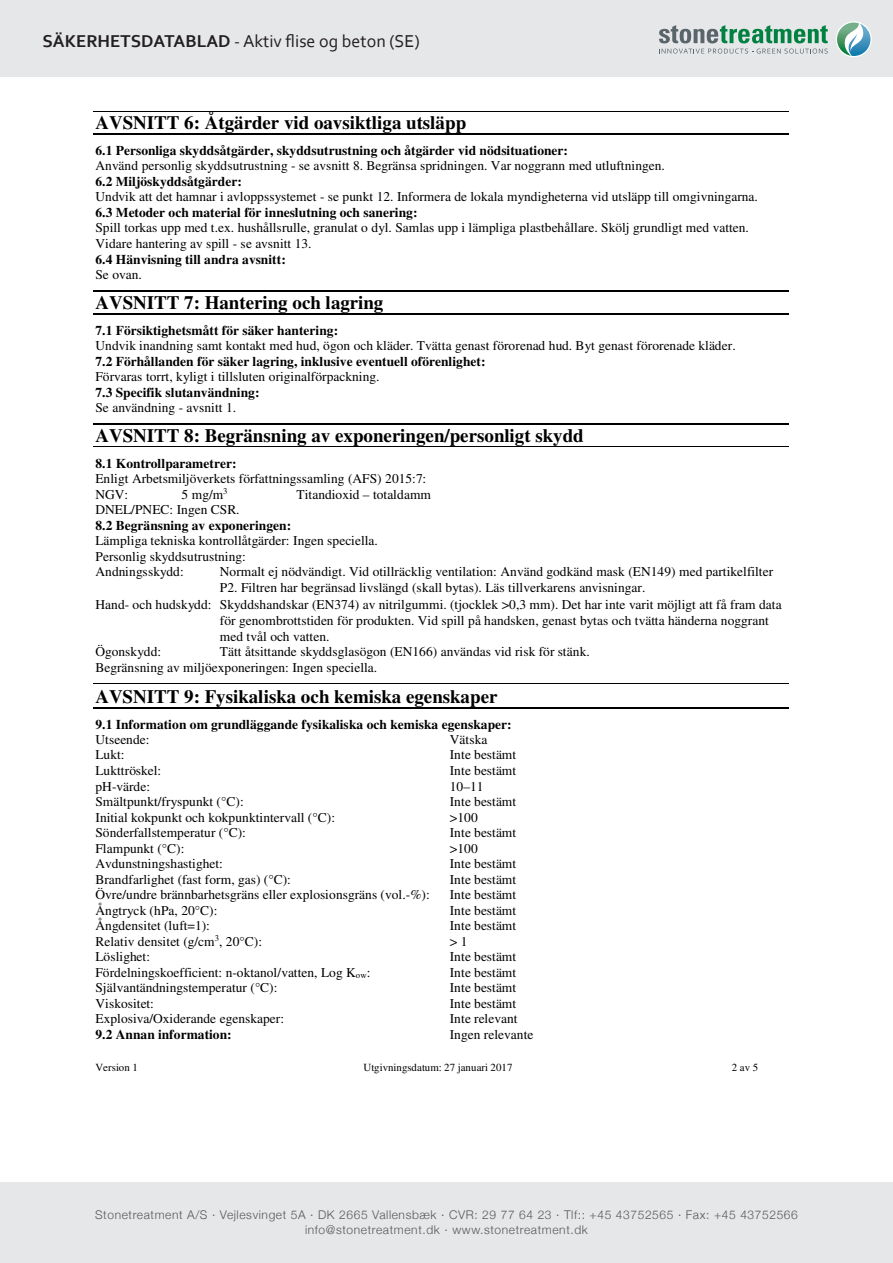
<style>
.page{position:relative;width:893px;height:1263px;background:#fff}
.page>*{position:absolute;margin:0;border:0;box-sizing:border-box;transform-origin:0 0}
.t1{font:700 18.9px "Times";color:#000}
.t2{font:18px "Corbel";color:#231f20}
.t3{font:13.5px/15.5px "Times";color:#000}
.t4{font:700 13.5px/15.1px "Times";color:#000}
.t5{font:300 12px "Helvetica Neue";letter-spacing:.05em;color:#57585a}
.t6{font:10.8px "Times";color:#000}
.s1{font-weight:700}
.s2{font-weight:400}
</style>
<div class="page">
<hr style="left:94px;top:111px;width:695px;height:1px;background:#000">
<hr style="left:94px;top:134px;width:695px;height:1px;background:#000">
<hr style="left:94px;top:290px;width:695px;height:1px;background:#000">
<hr style="left:94px;top:313px;width:695px;height:1px;background:#000">
<hr style="left:94px;top:424px;width:695px;height:1px;background:#000">
<hr style="left:94px;top:446px;width:695px;height:1px;background:#000">
<hr style="left:94px;top:683px;width:695px;height:1px;background:#000">
<hr style="left:94px;top:707px;width:695px;height:1px;background:#000">
<div style="left:0;top:0;width:893px;height:77px;background:#e6e7e9"></div>
<div style="left:0;top:1182px;width:893px;height:81px;background:#e6e7e9"></div>
<svg style="left:836px;top:21px;width:36px;height:36px"></svg>
<svg style="left:659px;top:25px;width:169px;height:18px"></svg>
<svg style="left:659px;top:49px;width:169px;height:5px"></svg>
<svg style="left:837px;top:23px;width:33px;height:33px"></svg>
<p class="t2" style="left:43px;top:30px;width:379px"><span class="s1">SÄKERHETSDATABLAD</span> - Aktiv flise og beton (SE)</p>
<p class="t1" style="left:95px;top:111px;width:372px">AVSNITT 6: Åtgärder vid oavsiktliga utsläpp</p>
<p class="t3" style="left:95px;top:142px;width:664px"><span class="s1">6.1 Personliga skyddsåtgärder, skyddsutrustning och åtgärder vid nödsituationer:<br></span>Använd personlig skyddsutrustning - se avsnitt 8. Begränsa spridningen. Var noggrann med utluftningen.<br><span class="s1">6.2 Miljöskyddsåtgärder:<br></span>Undvik att det hamnar i avloppssystemet - se punkt 12. Informera de lokala myndigheterna vid utsläpp till omgivningarna.<br><span class="s1">6.3 Metoder och material för inneslutning och sanering:<br></span>Spill torkas upp med t.ex. hushållsrulle, granulat o dyl. Samlas upp i lämpliga plastbehållare. Skölj grundligt med vatten.<br>Vidare hantering av spill - se avsnitt 13.<br><span class="s1">6.4 Hänvisning till andra avsnitt:<br></span>Se ovan.</p>
<p class="t1" style="left:95px;top:291px;width:290px">AVSNITT 7: Hantering och lagring</p>
<p class="t3" style="left:95px;top:322px;width:642px"><span class="s1">7.1 Försiktighetsmått för säker hantering:<br></span>Undvik inandning samt kontakt med hud, ögon och kläder. Tvätta genast förorenad hud. Byt genast förorenade kläder.<br><span class="s1">7.2 Förhållanden för säker lagring, inklusive eventuell oförenlighet:<br></span>Förvaras torrt, kyligt i tillsluten originalförpackning.<br><span class="s1">7.3 Specifik slutanvändning:<br></span>Se användning - avsnitt 1.</p>
<p class="t1" style="left:95px;top:424px;width:490px">AVSNITT 8: Begränsning av exponeringen/personligt skydd</p>
<p class="t3" style="left:95px;top:455px;width:332px"><span class="s1">8.1 Kontrollparametrer:<br></span>Enligt Arbetsmiljöverkets författningssamling (AFS) 2015:7:<br>NGV:</p>
<p class="t3" style="left:182px;top:486px;width:48px">5 mg/m<sup>3</sup></p>
<p class="t3" style="left:296px;top:486px;width:136px">Titandioxid – totaldamm</p>
<p class="t3" style="left:95px;top:502px;width:284px">DNEL/PNEC: Ingen CSR.<br><span class="s1">8.2 Begränsning av exponeringen:<br></span>Lämpliga tekniska kontrollåtgärder: Ingen speciella.<br>Personlig skyddsutrustning:<br>Andningsskydd:</p>
<p class="t3" style="left:220px;top:564px;width:555px">Normalt ej nödvändigt. Vid otillräcklig ventilation: Använd godkänd mask (EN149) med partikelfilter</p>
<p class="t3" style="left:220px;top:579px;width:427px">P2. Filtren har begränsad livslängd (skall bytas). Läs tillverkarens anvisningar.</p>
<p class="t3" style="left:95px;top:596px;width:688px">Hand- och hudskydd: Skyddshandskar (EN374) av nitrilgummi. (tjocklek &gt;0,3 mm). Det har inte varit möjligt att få fram data</p>
<p class="t3" style="left:220px;top:612px;width:551px">för genombrottstiden för produkten. Vid spill på handsken, genast bytas och tvätta händerna noggrant</p>
<p class="t3" style="left:220px;top:628px;width:111px">med tvål och vatten.</p>
<p class="t3" style="left:95px;top:644px;width:68px">Ögonskydd:</p>
<p class="t3" style="left:95px;top:644px;width:496px;text-indent:125px">Tätt åtsittande skyddsglasögon (EN166) användas vid risk för stänk.<br>Begränsning av miljöexponeringen: Ingen speciella.</p>
<p class="t1" style="left:95px;top:685px;width:404px">AVSNITT 9: Fysikaliska och kemiska egenskaper</p>
<p class="t4" style="left:95px;top:716px;width:418px">9.1 Information om grundläggande fysikaliska och kemiska egenskaper:<br><span class="s2">Utseende:</span></p>
<p class="t3" style="left:450px;top:731px;width:39px">Vätska</p>
<p class="t3" style="left:95px;top:747px;width:31px">Lukt:</p>
<p class="t3" style="left:450px;top:747px;width:68px">Inte bestämt</p>
<p class="t3" style="left:95px;top:762px;width:68px">Lukttröskel:</p>
<p class="t3" style="left:450px;top:762px;width:68px">Inte bestämt</p>
<p class="t3" style="left:95px;top:778px;width:56px">pH-värde:</p>
<p class="t3" style="left:450px;top:778px;width:35px">10–11</p>
<p class="t3" style="left:95px;top:793px;width:150px">Smältpunkt/fryspunkt (°C):</p>
<p class="t3" style="left:450px;top:793px;width:68px">Inte bestämt</p>
<p class="t3" style="left:95px;top:809px;width:241px">Initial kokpunkt och kokpunktintervall (°C):</p>
<p class="t3" style="left:450px;top:809px;width:30px">&gt;100</p>
<p class="t3" style="left:95px;top:824px;width:152px">Sönderfallstemperatur (°C):</p>
<p class="t3" style="left:450px;top:824px;width:68px">Inte bestämt</p>
<p class="t3" style="left:95px;top:840px;width:91px">Flampunkt (°C):</p>
<p class="t3" style="left:450px;top:840px;width:30px">&gt;100</p>
<p class="t3" style="left:95px;top:856px;width:129px">Avdunstningshastighet:</p>
<p class="t3" style="left:450px;top:856px;width:68px">Inte bestämt</p>
<p class="t3" style="left:95px;top:871px;width:197px">Brandfarlighet (fast form, gas) (°C):</p>
<p class="t3" style="left:450px;top:871px;width:68px">Inte bestämt</p>
<p class="t3" style="left:95px;top:887px;width:336px">Övre/undre brännbarhetsgräns eller explosionsgräns (vol.-%):</p>
<p class="t3" style="left:450px;top:887px;width:68px">Inte bestämt</p>
<p class="t3" style="left:95px;top:902px;width:124px">Ångtryck (hPa, 20°C):</p>
<p class="t3" style="left:450px;top:902px;width:68px">Inte bestämt</p>
<p class="t3" style="left:95px;top:918px;width:116px">Ångdensitet (luft=1):</p>
<p class="t3" style="left:450px;top:918px;width:68px">Inte bestämt</p>
<p class="t3" style="left:95px;top:933px;width:168px">Relativ densitet (g/cm<sup>3</sup>, 20°C):</p>
<p class="t3" style="left:450px;top:933px;width:19px">&gt; 1</p>
<p class="t3" style="left:95px;top:949px;width:56px">Löslighet:</p>
<p class="t3" style="left:450px;top:949px;width:68px">Inte bestämt</p>
<p class="t3" style="left:95px;top:964px;width:277px">Fördelningskoefficient: n-oktanol/vatten, Log K<sub>ow</sub>:</p>
<p class="t3" style="left:450px;top:964px;width:68px">Inte bestämt</p>
<p class="t3" style="left:95px;top:980px;width:184px">Självantändningstemperatur (°C):</p>
<p class="t3" style="left:450px;top:980px;width:68px">Inte bestämt</p>
<p class="t3" style="left:95px;top:995px;width:60px">Viskositet:</p>
<p class="t3" style="left:450px;top:995px;width:68px">Inte bestämt</p>
<p class="t3" style="left:95px;top:1011px;width:190px">Explosiva/Oxiderande egenskaper:</p>
<p class="t3" style="left:450px;top:1011px;width:69px">Inte relevant</p>
<p class="t4" style="left:95px;top:1026px;width:138px">9.2 Annan information:</p>
<p class="t3" style="left:450px;top:1027px;width:85px">Ingen relevante</p>
<p class="t6" style="left:95px;top:1061px;width:44px">Version 1</p>
<p class="t6" style="left:364px;top:1061px;width:150px">Utgivningsdatum: 27 januari 2017</p>
<p class="t6" style="left:732px;top:1061px;width:28px">2 av 5</p>
<p class="t5" style="left:95px;top:1205px;width:704px">Stonetreatment A/S · Vejlesvinget 5A · DK 2665 Vallensbæk · CVR: 29 77 64 23 · Tlf:: +45 43752565 · Fax: +45 43752566</p>
<p class="t5" style="left:305px;top:1220px;width:284px">info@stonetreatment.dk · www.stonetreatment.dk</p>
</div>
